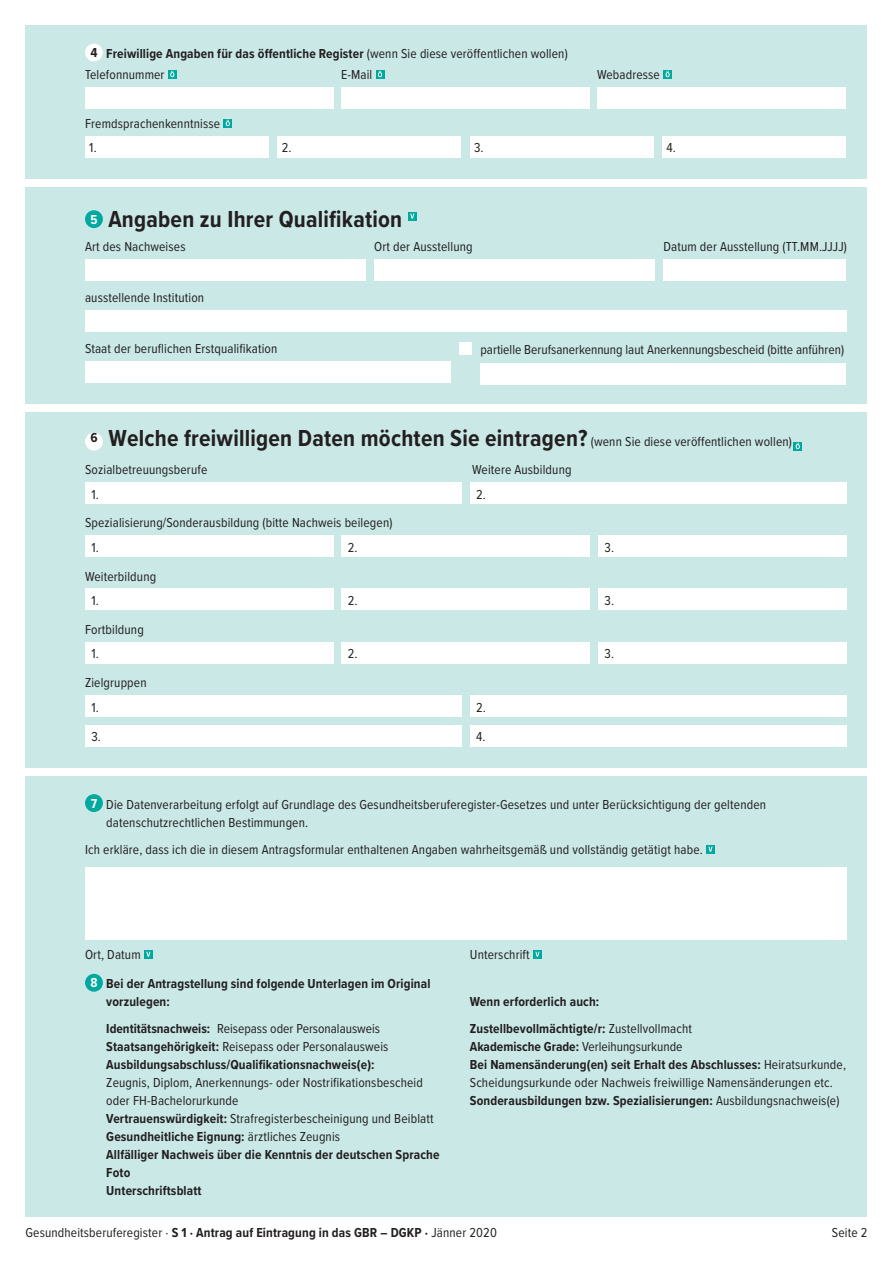
<style>
.page{position:relative;width:893px;height:1263px;background:#fff}
.page>*{position:absolute;margin:0;border:0;box-sizing:border-box;transform-origin:0 0}
.t1{font:700 24px "Proxima Nova Cond";letter-spacing:.01em;color:#231f20}
.t2{font:13.5px/18px "Proxima Nova Cond";letter-spacing:.01em;color:#231f20}
.t3{font:700 13.5px/18px "Proxima Nova Cond";letter-spacing:.01em;color:#231f20}
.t4{font:700 13.5px "Proxima Nova Cond";color:#fff}
.s1{font-weight:400}
.s2{font-weight:400;font-size:13.5px}
.s3{font-weight:700}
</style>
<div class="page">
<div style="left:26px;top:412px;width:841px;height:355px;background:#c9e8e6"></div>
<div style="left:470px;top:483px;width:376px;height:21px;background:#fff"></div>
<div style="left:85px;top:483px;width:376px;height:21px;background:#fff"></div>
<div style="left:598px;top:536px;width:248px;height:21px;background:#fff"></div>
<div style="left:342px;top:536px;width:248px;height:21px;background:#fff"></div>
<div style="left:85px;top:536px;width:248px;height:21px;background:#fff"></div>
<div style="left:598px;top:588px;width:248px;height:22px;background:#fff"></div>
<div style="left:342px;top:588px;width:248px;height:22px;background:#fff"></div>
<div style="left:85px;top:588px;width:248px;height:22px;background:#fff"></div>
<div style="left:598px;top:642px;width:248px;height:21px;background:#fff"></div>
<div style="left:342px;top:642px;width:248px;height:21px;background:#fff"></div>
<div style="left:85px;top:642px;width:248px;height:21px;background:#fff"></div>
<div style="left:470px;top:695px;width:376px;height:22px;background:#fff"></div>
<div style="left:470px;top:725px;width:376px;height:22px;background:#fff"></div>
<div style="left:85px;top:695px;width:376px;height:22px;background:#fff"></div>
<div style="left:85px;top:725px;width:376px;height:22px;background:#fff"></div>
<div style="left:85px;top:433px;width:18px;height:18px;background:#fff;border-radius:50%"></div>
<svg style="left:793px;top:442px;width:9px;height:9px"></svg>
<svg style="left:796px;top:443px;width:4px;height:6px"></svg>
<div style="left:26px;top:187px;width:841px;height:217px;background:#c9e8e6"></div>
<div style="left:85px;top:310px;width:761px;height:22px;background:#fff"></div>
<div style="left:85px;top:361px;width:366px;height:22px;background:#fff"></div>
<div style="left:85px;top:210px;width:18px;height:18px;background:#00a9a0;border-radius:50%"></div>
<svg style="left:408px;top:212px;width:9px;height:9px"></svg>
<svg style="left:410px;top:214px;width:4px;height:5px"></svg>
<div style="left:663px;top:259px;width:183px;height:22px;background:#fff"></div>
<div style="left:85px;top:259px;width:281px;height:22px;background:#fff"></div>
<div style="left:374px;top:259px;width:281px;height:22px;background:#fff"></div>
<div style="left:26px;top:776px;width:841px;height:440px;background:#c9e8e6"></div>
<div style="left:85px;top:867px;width:761px;height:72px;background:#fff"></div>
<svg style="left:533px;top:950px;width:9px;height:9px"></svg>
<svg style="left:535px;top:952px;width:4px;height:5px"></svg>
<svg style="left:144px;top:950px;width:9px;height:9px"></svg>
<svg style="left:146px;top:952px;width:4px;height:5px"></svg>
<div style="left:85px;top:794px;width:18px;height:18px;background:#00a9a0;border-radius:50%"></div>
<div style="left:85px;top:974px;width:18px;height:18px;background:#00a9a0;border-radius:50%"></div>
<svg style="left:706px;top:845px;width:9px;height:9px"></svg>
<svg style="left:708px;top:847px;width:5px;height:5px"></svg>
<div style="left:26px;top:26px;width:841px;height:153px;background:#c9e8e6"></div>
<svg style="left:223px;top:119px;width:9px;height:9px"></svg>
<svg style="left:226px;top:120px;width:4px;height:6px"></svg>
<div style="left:85px;top:136px;width:184px;height:21px;background:#fff"></div>
<div style="left:277px;top:136px;width:184px;height:21px;background:#fff"></div>
<div style="left:470px;top:136px;width:184px;height:21px;background:#fff"></div>
<div style="left:662px;top:136px;width:184px;height:21px;background:#fff"></div>
<svg style="left:376px;top:70px;width:8px;height:9px"></svg>
<svg style="left:378px;top:71px;width:4px;height:6px"></svg>
<div style="left:341px;top:87px;width:248px;height:21px;background:#fff"></div>
<div style="left:663px;top:70px;width:9px;height:9px;background:#00a9a0"></div>
<svg style="left:665px;top:71px;width:5px;height:6px"></svg>
<div style="left:597px;top:87px;width:248px;height:21px;background:#fff"></div>
<svg style="left:168px;top:70px;width:9px;height:9px"></svg>
<svg style="left:170px;top:71px;width:4px;height:6px"></svg>
<div style="left:85px;top:87px;width:248px;height:21px;background:#fff"></div>
<div style="left:85px;top:44px;width:18px;height:17px;background:#fff;border-radius:50%"></div>
<div style="left:459px;top:342px;width:13px;height:13px;background:#fff"></div>
<div style="left:480px;top:363px;width:366px;height:22px;background:#fff"></div>
<p class="t3" style="left:90px;top:43px;width:9px">4</p>
<p class="t3" style="left:106px;top:45px;width:463px">Freiwillige Angaben für das öffentliche Register <span class="s1">(wenn Sie diese veröffentlichen wollen)</span></p>
<p class="t2" style="left:85px;top:65px;width:81px">Telefonnummer</p>
<p class="t2" style="left:341px;top:65px;width:33px">E-Mail</p>
<p class="t2" style="left:597px;top:65px;width:64px">Webadresse</p>
<p class="t2" style="left:89px;top:110px;width:132px;line-height:24.5px;text-indent:-4px">Fremdsprachenkenntnisse<br>1.</p>
<p class="t2" style="left:282px;top:138px;width:11px">2.</p>
<p class="t2" style="left:474px;top:138px;width:11px">3.</p>
<p class="t2" style="left:666px;top:138px;width:11px">4.</p>
<h1 class="t1" style="left:90px;top:202px;width:313px"><sup>5</sup> Angaben zu Ihrer Qualifikation</h1>
<p class="t2" style="left:85px;top:237px;width:102px">Art des Nachweises</p>
<p class="t2" style="left:374px;top:237px;width:100px">Ort der Ausstellung</p>
<p class="t2" style="left:85px;top:288px;width:121px">ausstellende Institution</p>
<p class="t2" style="left:663px;top:237px;width:185px">Datum der Ausstellung (TT.MM.JJJJ)</p>
<p class="t2" style="left:85px;top:339px;width:194px">Staat der beruflichen Erstqualifikation</p>
<p class="t2" style="left:480px;top:340px;width:365px">partielle Berufsanerkennung laut Anerkennungsbescheid (bitte anführen)</p>
<h1 class="t1" style="left:90px;top:420px;width:703px"><sup>6</sup> Welche freiwilligen Daten möchten Sie eintragen? <span class="s2">(wenn Sie diese veröffentlichen wollen)</span></h1>
<p class="t2" style="left:85px;top:460px;width:124px">Sozialbetreuungsberufe</p>
<p class="t2" style="left:472px;top:460px;width:101px">Weitere Ausbildung</p>
<p class="t2" style="left:91px;top:485px;width:9px">1.</p>
<p class="t2" style="left:476px;top:485px;width:11px">2.</p>
<p class="t2" style="left:85px;top:513px;width:309px">Spezialisierung/Sonderausbildung (bitte Nachweis beilegen)</p>
<p class="t2" style="left:91px;top:538px;width:9px">1.</p>
<p class="t2" style="left:348px;top:538px;width:11px">2.</p>
<p class="t2" style="left:604px;top:538px;width:11px">3.</p>
<p class="t2" style="left:85px;top:566px;width:73px">Weiterbildung</p>
<p class="t2" style="left:91px;top:590px;width:9px">1.</p>
<p class="t2" style="left:348px;top:590px;width:11px">2.</p>
<p class="t2" style="left:604px;top:590px;width:11px">3.</p>
<p class="t2" style="left:85px;top:620px;width:60px">Fortbildung</p>
<p class="t2" style="left:91px;top:644px;width:9px">1.</p>
<p class="t2" style="left:348px;top:644px;width:11px">2.</p>
<p class="t2" style="left:604px;top:644px;width:11px">3.</p>
<p class="t2" style="left:85px;top:673px;width:63px">Zielgruppen</p>
<p class="t2" style="left:91px;top:697px;width:9px">1.</p>
<p class="t2" style="left:91px;top:727px;width:11px">3.</p>
<p class="t2" style="left:476px;top:697px;width:11px">2.</p>
<p class="t2" style="left:476px;top:727px;width:11px">4.</p>
<p class="t4" style="left:90px;top:793px;width:9px">7</p>
<p class="t2" style="left:106px;top:795px;width:661px">Die Datenverarbeitung erfolgt auf Grundlage des Gesundheitsberuferegister-Gesetzes und unter Berücksichtigung der geltenden datenschutzrechtlichen Bestimmungen.</p>
<p class="t2" style="left:85px;top:840px;width:619px">Ich erkläre, dass ich die in diesem Antragsformular enthaltenen Angaben wahrheitsgemäß und vollständig getätigt habe.</p>
<p class="t2" style="left:85px;top:945px;width:57px">Ort, Datum</p>
<p class="t2" style="left:470px;top:945px;width:61px">Unterschrift</p>
<p class="t4" style="left:90px;top:973px;width:9px">8</p>
<p class="t3" style="left:106px;top:974px;width:326px">Bei der Antragstellung sind folgende Unterlagen im Original vorzulegen:</p>
<p class="t3" style="left:106px;top:1019px;width:284px">Identitätsnachweis: <span class="s1">Reisepass oder Personalausweis<br></span>Staatsangehörigkeit: <span class="s1">Reisepass oder Personalausweis<br></span>Ausbildungsabschluss/Qualifikationsnachweis(e):</p>
<p class="t2" style="left:106px;top:1073px;width:335px">Zeugnis, Diplom, Anerkennungs- oder Nostrifikationsbescheid oder FH-Bachelorurkunde<br><span class="s3">Vertrauenswürdigkeit:</span> Strafregisterbescheinigung und Beiblatt <span class="s3">Gesundheitliche Eignung:</span> ärztliches Zeugnis<br><span class="s3">Allfälliger Nachweis über die Kenntnis der deutschen Sprache Foto<br>Unterschriftsblatt</span></p>
<p class="t3" style="left:470px;top:988px;width:224px;line-height:27px">Wenn erforderlich auch:<br>Zustellbevollmächtigte/r: <span class="s1">Zustellvollmacht</span></p>
<p class="t2" style="left:470px;top:1037px;width:378px"><span class="s3">Akademische Grade:</span> Verleihungsurkunde<br><span class="s3">Bei Namensänderung(en) seit Erhalt des Abschlusses:</span> Heiratsurkunde, Scheidungsurkunde oder Nachweis freiwillige Namensänderungen etc.<br><span class="s3">Sonderausbildungen bzw. Spezialisierungen:</span> Ausbildungsnachweis(e)</p>
<p class="t2" style="left:26px;top:1223px;width:473px">Gesundheitsberuferegister · <span class="s3">S 1 · Antrag auf Eintragung in das GBR – DGKP ·</span> Jänner 2020</p>
<p class="t2" style="left:832px;top:1223px;width:37px">Seite 2</p>
</div>
